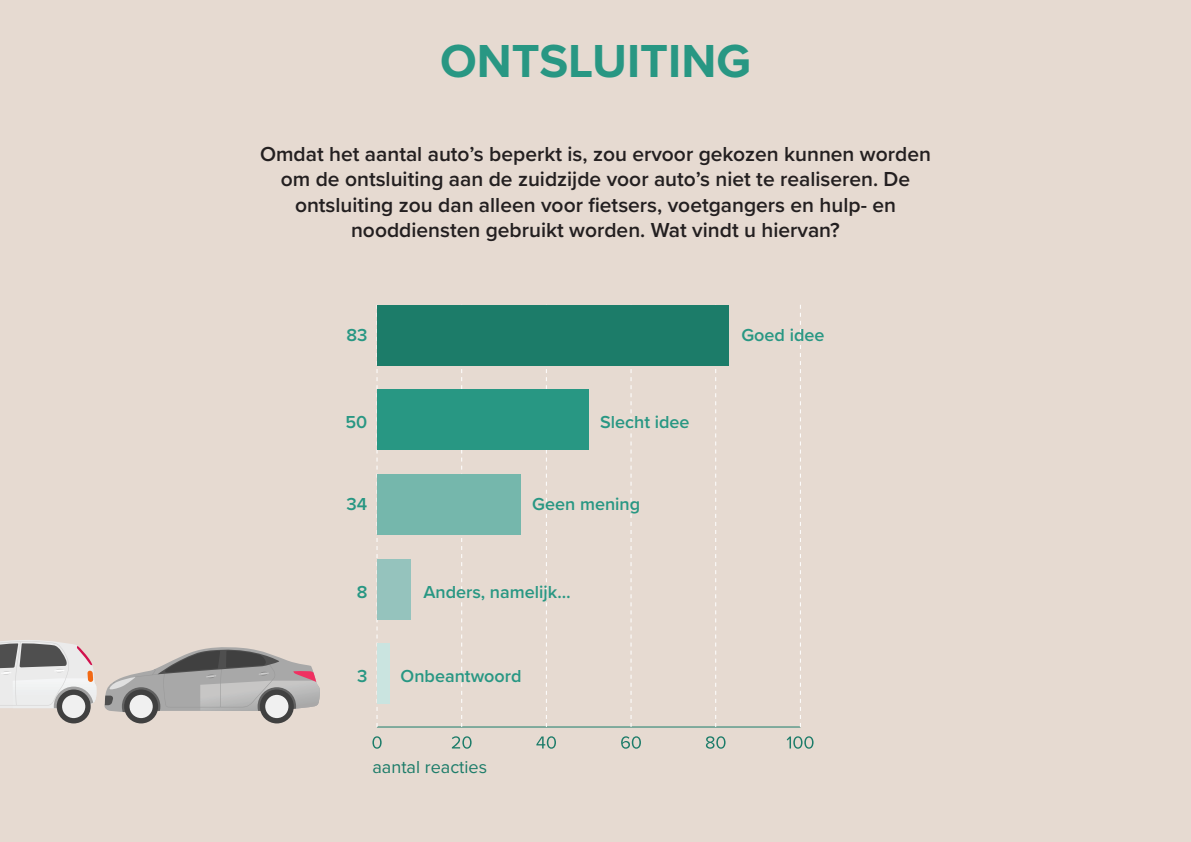
<style>
.page{position:relative;width:1191px;height:842px;background:#e6dad1}
.page>*{position:absolute;margin:0;border:0;box-sizing:border-box;transform-origin:0 0}
.t1{font:700 48px "Proxima Nova";color:#289783}
.t2{font:600 21px/25.2px "Proxima Nova";color:#231f20;text-align:center}
.t3{font:600 18px "Proxima Nova";color:#289783}
.t4{font:18px "Proxima Nova";color:#1c7c69}
</style>
<div class="page">
<svg style="left:372px;top:736px;width:9px;height:13px"></svg>
<svg style="left:452px;top:736px;width:19px;height:13px"></svg>
<svg style="left:536px;top:736px;width:20px;height:13px"></svg>
<svg style="left:621px;top:736px;width:20px;height:13px"></svg>
<svg style="left:706px;top:736px;width:19px;height:13px"></svg>
<svg style="left:786px;top:736px;width:27px;height:13px"></svg>
<hr style="left:377px;top:726px;width:423px;height:1px;background:#1c7c69">
<svg style="left:377px;top:369px;width:1px;height:358px"></svg>
<svg style="left:461px;top:369px;width:1px;height:358px"></svg>
<svg style="left:546px;top:369px;width:1px;height:358px"></svg>
<svg style="left:631px;top:369px;width:1px;height:358px"></svg>
<svg style="left:715px;top:369px;width:1px;height:358px"></svg>
<svg style="left:800px;top:305px;width:1px;height:422px"></svg>
<div style="left:377px;top:305px;width:351px;height:61px;background:#1c7c69"></div>
<div style="left:377px;top:389px;width:211px;height:61px;background:#289783"></div>
<div style="left:377px;top:474px;width:144px;height:61px;background:#75b7ac"></div>
<div style="left:377px;top:558px;width:34px;height:61px;background:#95c3bd"></div>
<div style="left:377px;top:643px;width:13px;height:61px;background:#cae4e0"></div>
<div style="left:124px;top:689px;width:34px;height:34px;background:#404040;border-radius:50%"></div>
<div style="left:129px;top:695px;width:24px;height:23px;background:#f0f0f0;border-radius:50%"></div>
<div style="left:260px;top:689px;width:34px;height:34px;background:#404040;border-radius:50%"></div>
<div style="left:265px;top:695px;width:23px;height:23px;background:#f0f0f0;border-radius:50%"></div>
<svg style="left:104px;top:647px;width:216px;height:66px"></svg>
<div style="left:57px;top:689px;width:34px;height:34px;background:#404040;border-radius:50%"></div>
<div style="left:62px;top:695px;width:23px;height:23px;background:#f0f0f0;border-radius:50%"></div>
<svg style="left:0;top:640px;width:97px;height:68px"></svg>
<p class="t1" style="left:440px;top:25px;width:312px">ONTSLUITING</p>
<p class="t2" style="left:260px;top:141px;width:672px">Omdat het aantal auto’s beperkt is, zou ervoor gekozen kunnen worden om de ontsluiting aan de zuidzijde voor auto’s niet te realiseren. De ontsluiting zou dan alleen voor fietsers, voetgangers en hulp- en nooddiensten gebruikt worden. Wat vindt u hiervan?</p>
<p class="t3" style="left:346px;top:322px;width:23px">83</p>
<p class="t3" style="left:345px;top:409px;width:23px">50</p>
<p class="t3" style="left:600px;top:409px;width:91px">Slecht idee</p>
<p class="t3" style="left:346px;top:490px;width:22px">34</p>
<p class="t3" style="left:532px;top:490px;width:109px">Geen mening</p>
<p class="t3" style="left:357px;top:579px;width:12px">8</p>
<p class="t3" style="left:423px;top:579px;width:149px">Anders, namelijk…</p>
<p class="t3" style="left:357px;top:662px;width:12px">3</p>
<p class="t3" style="left:400px;top:662px;width:122px">Onbeantwoord</p>
<p class="t4" style="left:372px;top:753px;width:116px">aantal reacties</p>
<p class="t3" style="left:741px;top:322px;width:85px">Goed idee</p>
</div>
